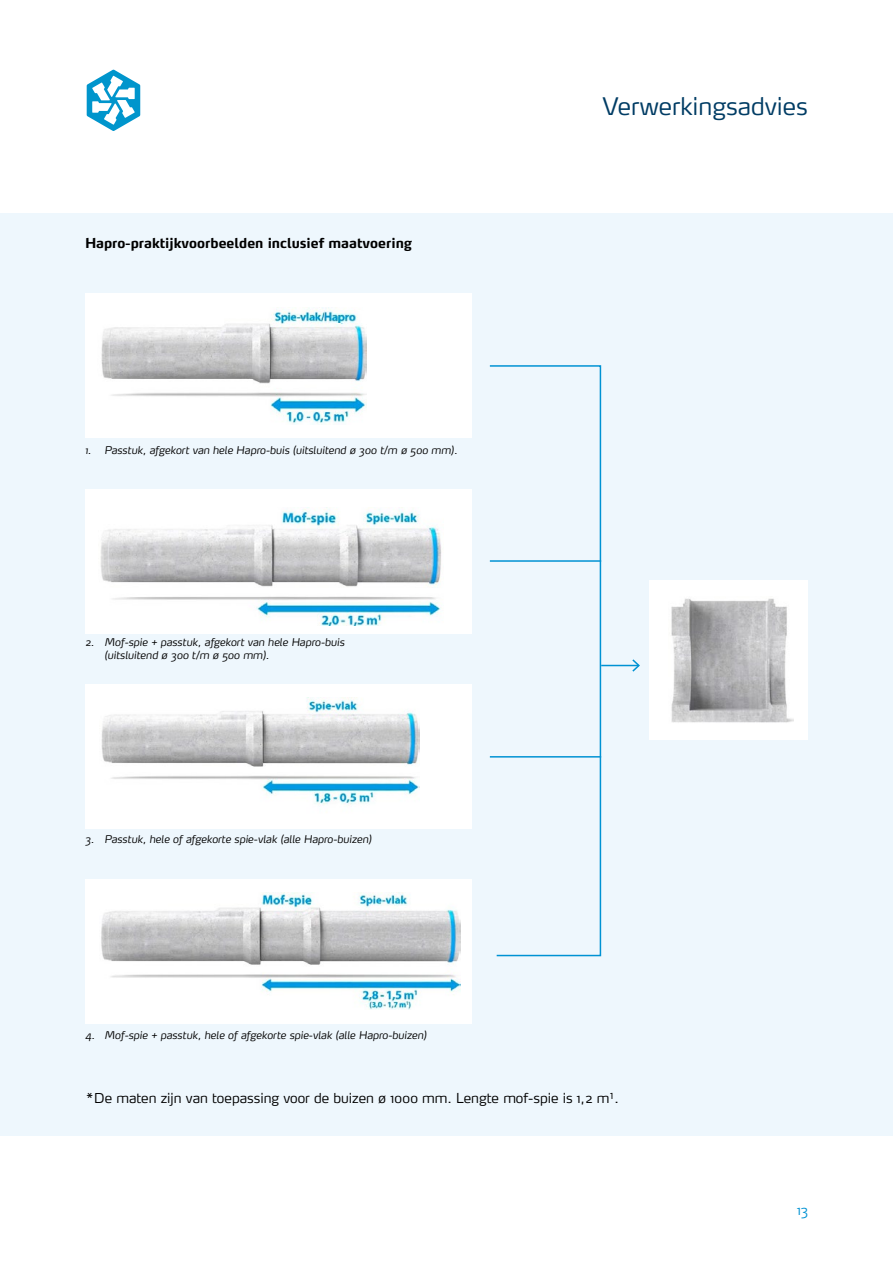
<style>
.page{position:relative;width:893px;height:1263px;background:#fff}
.page>*{position:absolute;margin:0;border:0;box-sizing:border-box;transform-origin:0 0}
.t1{font:300 24px "Max";color:#003c64}
.t2{font:300 13.5px "Max";color:#000}
.t3{font:700 13.5px "Max";color:#000}
.t4{font:300 13.5px "Max";color:#0092d3}
.t5{font:italic 300 10.5px/12.6px "Max";color:#000}
</style>
<div class="page">
<svg style="left:87px;top:70px;width:53px;height:61px"></svg>
<div style="left:0;top:213px;width:893px;height:922px;background:#eef7fd"></div>
<div style="left:85px;top:294px;width:387px;height:144px;background:#fff"></div>
<img style="left:101px;top:307px;width:265px;height:118px">
<div style="left:85px;top:489px;width:387px;height:144px;background:#fff"></div>
<img style="left:100px;top:509px;width:341px;height:117px">
<div style="left:85px;top:684px;width:387px;height:144px;background:#fff"></div>
<img style="left:101px;top:697px;width:319px;height:108px">
<div style="left:85px;top:879px;width:387px;height:144px;background:#fff"></div>
<img style="left:101px;top:892px;width:359px;height:118px">
<div style="left:649px;top:580px;width:159px;height:160px;background:#fff"></div>
<img style="left:671px;top:598px;width:122px;height:125px">
<svg style="left:489px;top:365px;width:113px;height:592px"></svg>
<hr style="left:601px;top:665px;width:38px;height:1px;background:#0092d3">
<svg style="left:631px;top:659px;width:9px;height:13px"></svg>
<hr style="left:490px;top:560px;width:111px;height:2px;background:#0092d3">
<hr style="left:490px;top:756px;width:111px;height:1px;background:#0092d3">
<div style="left:325px;top:310px;width:68px;height:13px;background:#fff"></div>
<img style="left:325px;top:310px;width:33px;height:13px">
<p class="t3" style="left:85px;top:234px;width:328px">Hapro-praktijkvoorbeelden inclusief maatvoering</p>
<p class="t5" style="left:85px;top:444px;width:374px">1. Passtuk, afgekort van hele Hapro-buis (uitsluitend ø 300 t/m ø 500 mm).</p>
<p class="t5" style="left:105px;top:636px;width:241px;text-indent:-19px">2. Mof-spie + passtuk, afgekort van hele Hapro-buis (uitsluitend ø 300 t/m ø 500 mm).</p>
<p class="t5" style="left:85px;top:832px;width:288px">3. Passtuk, hele of afgekorte spie-vlak (alle Hapro-buizen)</p>
<p class="t5" style="left:85px;top:1029px;width:343px">4. Mof-spie + passtuk, hele of afgekorte spie-vlak (alle Hapro-buizen)</p>
<h1 class="t1" style="left:602px;top:92px;width:207px">Verwerkingsadvies</h1>
<p class="t2" style="left:85px;top:1089px;width:535px">*De maten zijn van toepassing voor de buizen ø 1000 mm. Lengte mof-spie is 1,2 m¹.</p>
<p class="t4" style="left:797px;top:1202px;width:12px">13</p>
</div>
